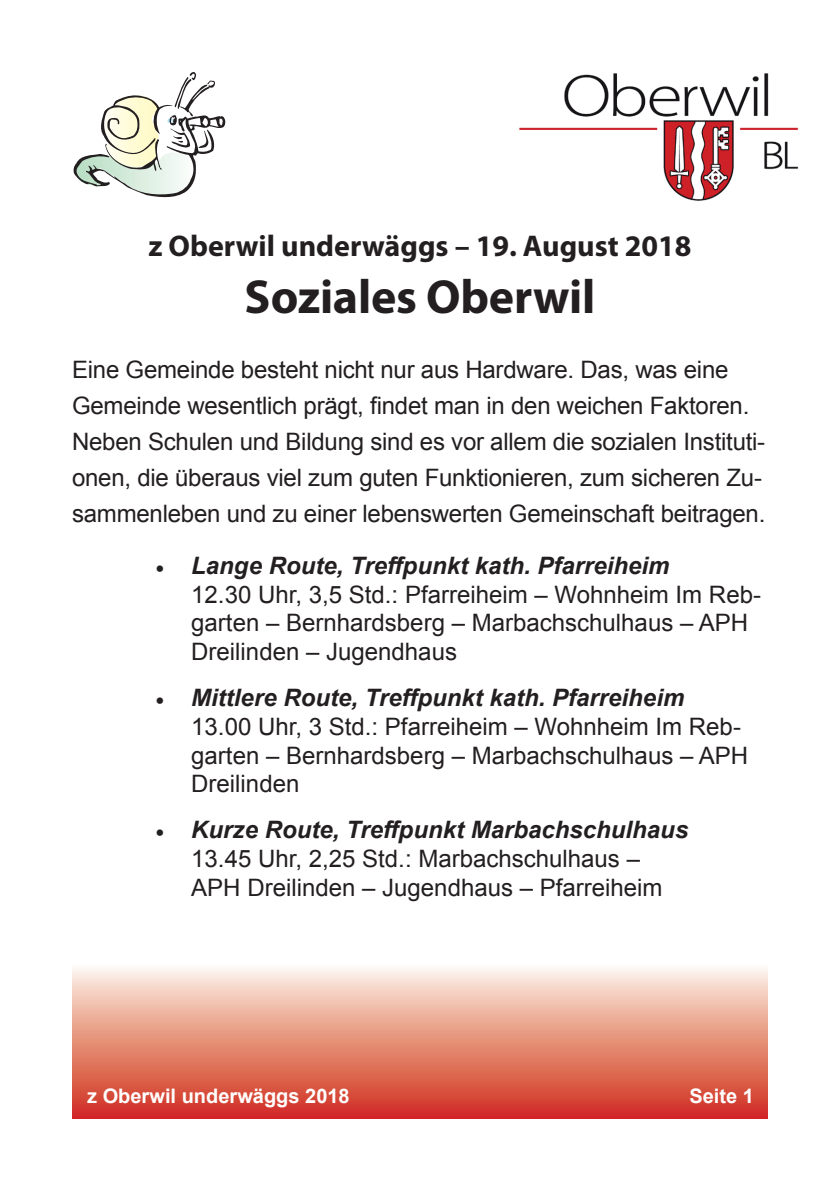
<style>
.page{position:relative;width:840px;height:1191px;background:#fff}
.page>*{position:absolute;margin:0;border:0;box-sizing:border-box;transform-origin:0 0}
.t1{font:700 48px "Myriad Pro";letter-spacing:-.005em;color:#231f20}
.t2{font:700 30px "Myriad Pro";color:#231f20}
.t3{font:24px/28.8px "Arial";letter-spacing:-.01em;color:#231f20}
.t4{font:700 20px "Arial";color:#fff}
.s1{font-family:"Minion Pro";font-weight:700;font-style:italic}
.s2{font-weight:700;font-style:italic}
</style>
<div class="page">
<svg style="left:72px;top:968px;width:695px;height:151px;background:#e58e7c"></svg>
<svg style="left:74px;top:72px;width:151px;height:126px"></svg>
<img style="left:519px;top:73px;width:280px;height:128px">
<p class="t2" style="left:148px;top:229px;width:544px">z Oberwil underwäggs – 19. August 2018</p>
<h1 class="t1" style="left:244px;top:270px;width:352px">Soziales Oberwil</h1>
<p class="t3" style="left:72px;top:352px;width:694px;line-height:36px">Eine Gemeinde besteht nicht nur aus Hardware. Das, was eine Gemeinde wesentlich prägt, findet man in den weichen Faktoren.<br>Neben Schulen und Bildung sind es vor allem die sozialen Instituti&shy;onen, die überaus viel zum guten Funktionieren, zum sicheren Zu&shy;sammenleben und zu einer lebenswerten Gemeinschaft beitragen.</p>
<p class="t3" style="left:191px;top:551px;width:571px;text-indent:-36px"><span class="s1">•</span> <span class="s2">Lange Route, Treffpunkt kath. Pfarreiheim<br></span>12.30 Uhr, 3,5 Std.: Pfarreiheim – Wohnheim Im Reb&shy;garten – Bernhardsberg – Marbachschulhaus – APH Dreilinden – Jugendhaus</p>
<p class="t3" style="left:191px;top:683px;width:558px;text-indent:-36px"><span class="s1">•</span> <span class="s2">Mittlere Route, Treffpunkt kath. Pfarreiheim </span>13.00 Uhr, 3 Std.: Pfarreiheim – Wohnheim Im Reb&shy;garten – Bernhardsberg – Marbachschulhaus – APH Dreilinden</p>
<p class="t3" style="left:155px;top:815px;width:534px;text-align:center"><span class="s1">•</span> <span class="s2">Kurze Route, Treffpunkt Marbachschulhaus<br></span>13.45 Uhr, 2,25 Std.: Marbachschulhaus –<br>APH Dreilinden – Jugendhaus – Pfarreiheim</p>
<p class="t4" style="left:87px;top:1082px;width:264px">z Oberwil underwäggs 2018</p>
<p class="t4" style="left:689px;top:1082px;width:66px">Seite 1</p>
</div>
